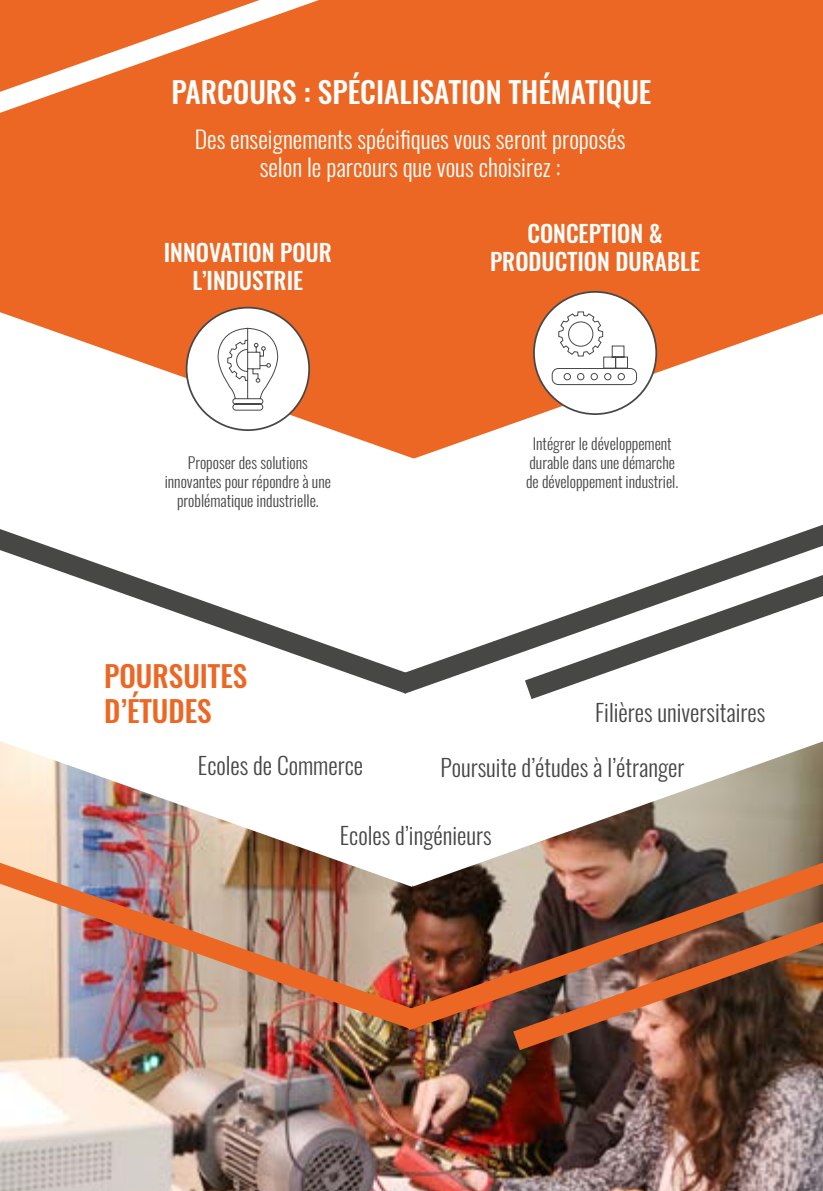
<style>
.page{position:relative;width:823px;height:1191px;background:#fff}
.page>*{position:absolute;margin:0;border:0;box-sizing:border-box;transform-origin:0 0}
.t1{font:500 29.4px "Oswald";color:#fff}
.t2{font:500 29.4px/35.2px "Oswald";color:#ec6723}
.t3{font:300 24px/28.8px "Oswald";color:#fff;text-align:center}
.t4{font:300 23.4px "Oswald";color:#474746}
.t5{font:500 23.4px/28.2px "Oswald";color:#fff;text-align:center}
.t6{font:300 15.6px/18.8px "Oswald";color:#474746;text-align:center}
</style>
<div class="page">
<div style="left:0;top:0;width:822px;height:461px;background:#ec6723"></div>
<svg style="left:0;top:312px;width:410px;height:149px;fill:#fff"></svg>
<svg style="left:410px;top:314px;width:412px;height:147px;fill:#fff"></svg>
<svg style="left:0;top:0;width:319px;height:113px"></svg>
<img style="left:0;top:1028px;width:822px;height:163px">
<img style="left:0;top:741px;width:328px;height:121px">
<svg style="left:328px;top:693px;width:494px;height:169px"></svg>
<svg style="left:0;top:529px;width:398px;height:162px"></svg>
<svg style="left:398px;top:525px;width:424px;height:168px"></svg>
<img style="left:0;top:862px;width:402px;height:166px">
<img style="left:402px;top:862px;width:420px;height:168px">
<img style="left:513px;top:922px;width:309px;height:128px">
<svg style="left:524px;top:575px;width:298px;height:124px"></svg>
<div style="left:186px;top:308px;width:123px;height:122px;background:#fff;border-radius:50%"></div>
<svg style="left:217px;top:306px;width:62px;height:105px"></svg>
<div style="left:533px;top:292px;width:123px;height:122px;background:#fff;border-radius:50%"></div>
<div style="left:532px;top:291px;width:124px;height:124px;border:2px solid #474746;border-radius:50%"></div>
<svg style="left:551px;top:311px;width:86px;height:74px"></svg>
<h1 class="t1" style="left:171px;top:71px;width:481px">PARCOURS : SPÉCIALISATION THÉMATIQUE</h1>
<h2 class="t3" style="left:194px;top:125px;width:432px">Des enseignements spécifiques vous seront proposés selon le parcours que vous choisirez :</h2>
<h3 class="t5" style="left:164px;top:238px;width:169px">INNOVATION POUR<br>L’INDUSTRIE</h3>
<p class="t6" style="left:164px;top:453px;width:168px">Proposer des solutions innovantes pour répondre à une problématique industrielle.</p>
<h1 class="t2" style="left:104px;top:658px;width:145px">POURSUITES<br>D’ÉTUDES</h1>
<h3 class="t4" style="left:198px;top:749px;width:167px">Ecoles de Commerce</h3>
<h3 class="t5" style="left:490px;top:220px;width:211px">CONCEPTION &amp;<br>PRODUCTION DURABLE</h3>
<p class="t6" style="left:526px;top:434px;width:154px">Intégrer le développement durable dans une démarche de développement industriel.</p>
<h3 class="t4" style="left:594px;top:696px;width:172px">Filières universitaires</h3>
<h3 class="t4" style="left:440px;top:751px;width:245px">Poursuite d’études à l’étranger</h3>
<h3 class="t4" style="left:339px;top:819px;width:153px">Ecoles d’ingénieurs</h3>
</div>
